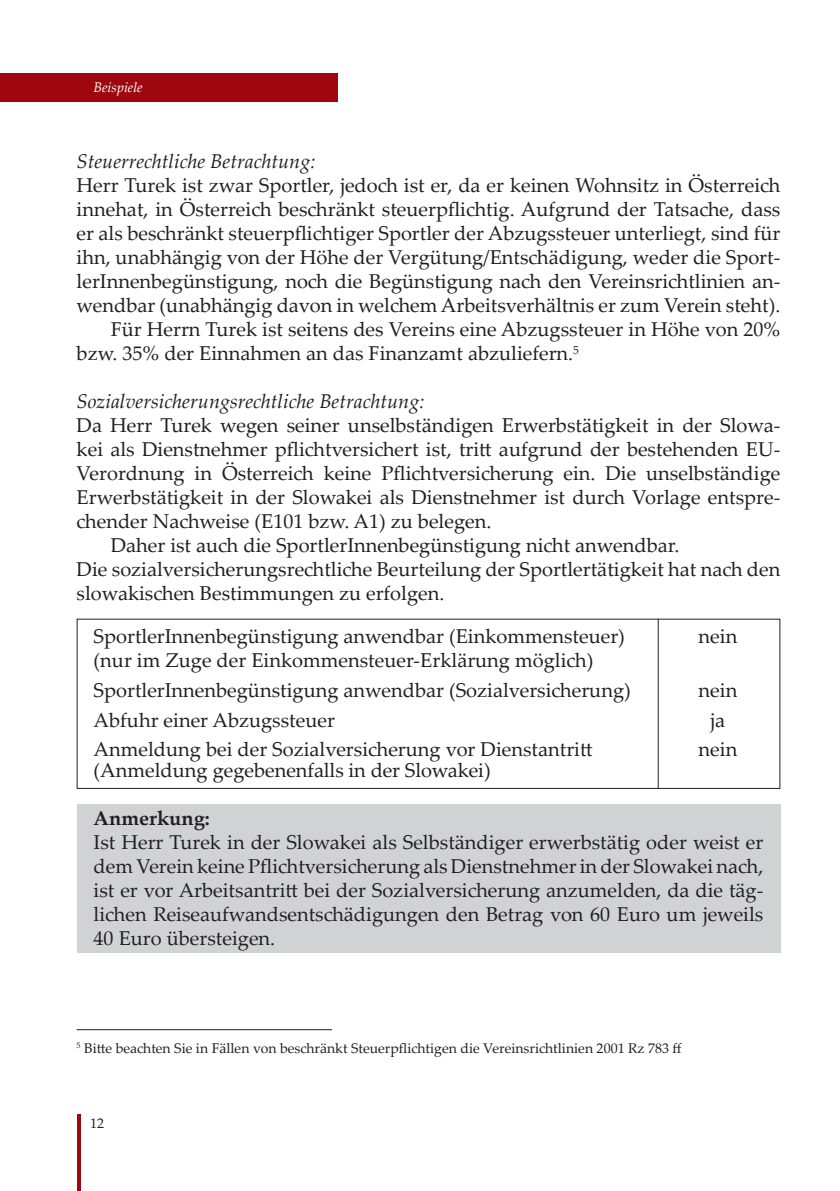
<style>
.page{position:relative;width:840px;height:1191px;background:#fff}
.page>*{position:absolute;margin:0;border:0;box-sizing:border-box;transform-origin:0 0}
.kern{font:20px/24px "Palatino Linotype";color:#231f20;text-align:justify}
.tabelle{font:20px/24px "Palatino Linotype";color:#231f20;text-align:justify}
.kern-2{font:italic 20px "Palatino Linotype";color:#231f20}
.tabelle-2{font:700 20px "Palatino Linotype";color:#231f20}
.Fußzeile{font:14px "Palatino Linotype";color:#231f20}
.tabelle-3{font:italic 14px "Palatino Linotype";color:#fff}
</style>
<div class="page">
<div style="left:0;top:74px;width:337px;height:28px;background:#9d070d"></div>
<hr style="left:77px;top:1114px;width:4px;height:77px;background:#9d070d">
<div style="left:77px;top:804px;width:703px;height:149px;background:#d1d2d4"></div>
<div style="left:77px;top:618px;width:703px;height:171px;border:1px solid #231f20"></div>
<hr style="left:657px;top:619px;width:1px;height:169px;background:#231f20">
<hr style="left:77px;top:1029px;width:255px;height:1px;background:#231f20">
<p class="tabelle-3" style="left:94px;top:77px;width:51px">Beispiele</p>
<p class="kern-2" style="left:77px;top:147px;width:240px">Steuerrechtliche Betrachtung:</p>
<p class="kern" style="left:77px;top:172px;width:704px">Herr Turek ist zwar Sportler, jedoch ist er, da er keinen Wohnsitz in Österreich innehat, in Österreich beschränkt steuerpflichtig. Aufgrund der Tatsache, dass er als beschränkt steuerpflichtiger Sportler der Abzugssteuer unterliegt, sind für ihn, unabhängig von der Höhe der Vergütung/Entschädigung, weder die Sport&shy;lerInnenbegünstigung, noch die Begünstigung nach den Vereinsrichtlinien an&shy;wendbar (unabhängig davon in welchem Arbeitsverhältnis er zum Verein steht).</p>
<p class="kern" style="left:77px;top:316px;width:705px;text-indent:34px">Für Herrn Turek ist seitens des Vereins eine Abzugssteuer in Höhe von 20% bzw. 35% der Einnahmen an das Finanzamt abzuliefern.<sup>5</sup></p>
<p class="kern-2" style="left:77px;top:387px;width:349px">Sozialversicherungsrechtliche Betrachtung:</p>
<p class="kern" style="left:77px;top:412px;width:705px">Da Herr Turek wegen seiner unselbständigen Erwerbstätigkeit in der Slowa&shy;kei als Dienstnehmer pflichtversichert ist, tritt aufgrund der bestehenden EU-Verordnung in Österreich keine Pflichtversicherung ein. Die unselbständige Erwerbstätigkeit in der Slowakei als Dienstnehmer ist durch Vorlage entspre&shy;chender Nachweise (E101 bzw. A1) zu belegen.</p>
<p class="kern" style="left:111px;top:532px;width:570px">Daher ist auch die SportlerInnenbegünstigung nicht anwendbar.</p>
<p class="kern" style="left:77px;top:556px;width:705px">Die sozialversicherungsrechtliche Beurteilung der Sportlertätigkeit hat nach den slowakischen Bestimmungen zu erfolgen.</p>
<p class="tabelle" style="left:94px;top:624px;width:532px">SportlerInnenbegünstigung anwendbar (Einkommensteuer)</p>
<p class="tabelle" style="left:698px;top:624px;width:40px">nein</p>
<p class="tabelle" style="left:94px;top:648px;width:501px">(nur im Zuge der Einkommensteuer-Erklärung möglich)</p>
<p class="tabelle" style="left:94px;top:677px;width:538px">SportlerInnenbegünstigung anwendbar (Sozialversicherung)</p>
<p class="tabelle" style="left:698px;top:677px;width:40px">nein</p>
<p class="tabelle" style="left:94px;top:707px;width:243px">Abfuhr einer Abzugssteuer</p>
<p class="tabelle" style="left:710px;top:707px;width:16px">ja</p>
<p class="tabelle" style="left:94px;top:737px;width:500px">Anmeldung bei der Sozialversicherung vor Dienstantritt</p>
<p class="tabelle" style="left:698px;top:737px;width:40px">nein</p>
<p class="tabelle" style="left:94px;top:757px;width:398px">(Anmeldung gegebenenfalls in der Slowakei)</p>
<p class="tabelle-2" style="left:94px;top:803px;width:118px">Anmerkung:</p>
<p class="tabelle" style="left:94px;top:829px;width:670px">Ist Herr Turek in der Slowakei als Selbständiger erwerbstätig oder weist er dem Verein keine Pflichtversicherung als Dienstnehmer in der Slowakei nach, ist er vor Arbeitsantritt bei der Sozialversicherung anzumelden, da die täg&shy;lichen Reiseaufwandsentschädigungen den Betrag von 60 Euro um jeweils 40 Euro übersteigen.</p>
<p class="Fußzeile" style="left:77px;top:1038px;width:606px"><sup>5</sup> Bitte beachten Sie in Fällen von beschränkt Steuerpflichtigen die Vereinsrichtlinien 2001 Rz 783 ff</p>
<p class="Fußzeile" style="left:90px;top:1113px;width:15px">12</p>
</div>
